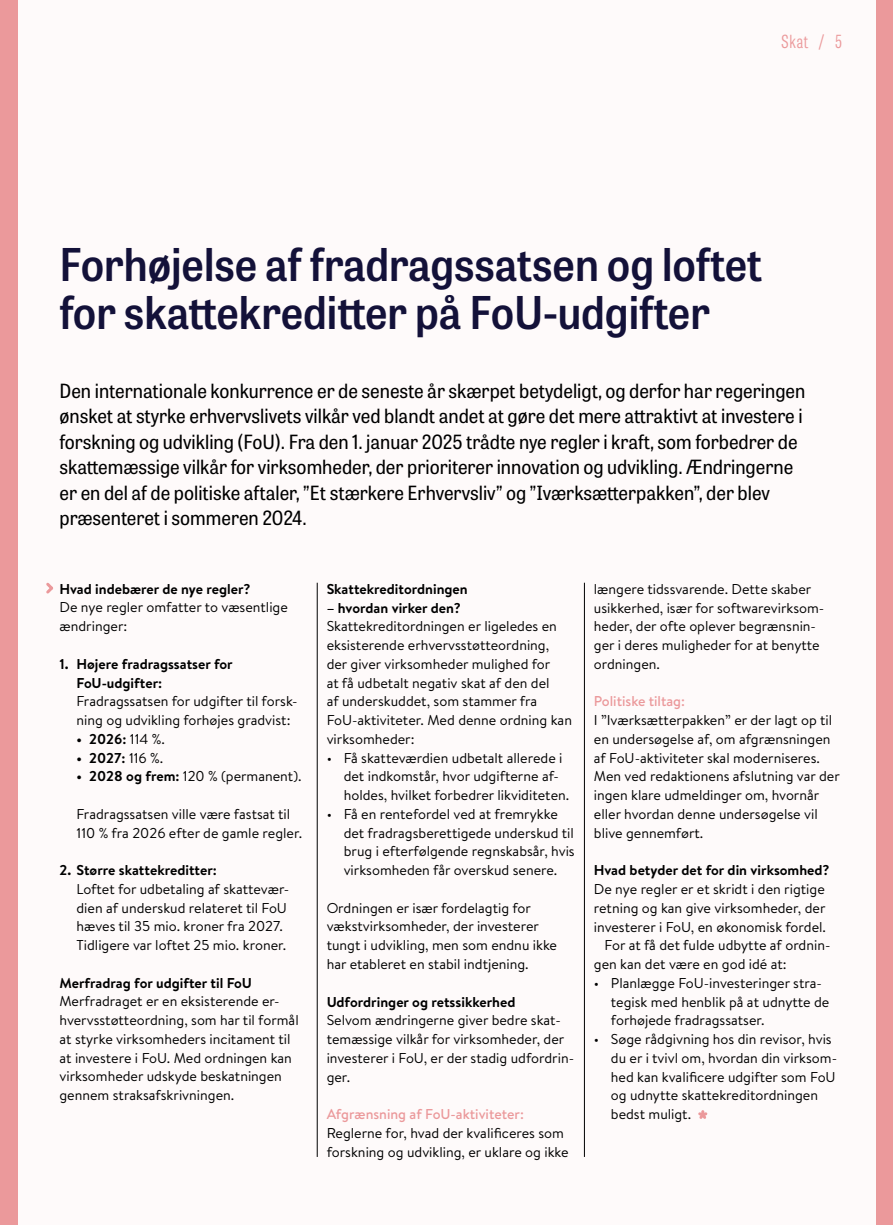
<style>
.page{position:relative;width:893px;height:1225px;background:#fefafa}
.page>*{position:absolute;margin:0;border:0;box-sizing:border-box;transform-origin:0 0}
.t1{font:45px/48px "Tablet Gothic Narrow Sb";color:#131139}
.t2{font:19.5px/25.5px "Tablet Gothic Narrow";color:#000}
.t3{font:300 18px "Tablet Gothic Compressed";color:#eb999b}
.t4{font:14.25px/18.8px "Brandon Text";color:#000}
.t5{font:700 14.25px/18.8px "Brandon Text";color:#000}
.t6{font:500 14.25px "Brandon Text";color:#eb999b}
.s1{font-weight:400}
.s2{font-weight:700}
</style>
<div class="page">
<div style="left:0;top:0;width:17px;height:1225px;background:#eb999b"></div>
<div style="left:876px;top:0;width:17px;height:1225px;background:#eb999b"></div>
<svg style="left:46px;top:582px;width:7px;height:12px"></svg>
<svg style="left:698px;top:1110px;width:9px;height:8px"></svg>
<hr style="left:317px;top:583px;width:1px;height:574px;background:#000">
<hr style="left:584px;top:583px;width:1px;height:574px;background:#000">
<p class="t3" style="left:781px;top:29px;width:62px">Skat / 5</p>
<h1 class="t1" style="left:60px;top:239px;width:704px">Forhøjelse af fradragssatsen og loftet for skattekreditter på FoU-udgifter</h1>
<p class="t2" style="left:60px;top:377px;width:747px">Den internationale konkurrence er de seneste år skærpet betydeligt, og derfor har regeringen ønsket at styrke erhvervslivets vilkår ved blandt andet at gøre det mere attraktivt at investere i forskning og udvikling (FoU). Fra den 1. januar 2025 trådte nye regler i kraft, som forbedrer de skattemæssige vilkår for virksomheder, der prioriterer innovation og udvikling. Ændringerne er en del af de politiske aftaler, ”Et stærkere Erhvervsliv” og ”Iværksætterpakken”, der blev præsenteret i sommeren 2024.</p>
<p class="t5" style="left:60px;top:579px;width:192px">Hvad indebærer de nye regler?</p>
<p class="t4" style="left:60px;top:597px;width:230px">De nye regler omfatter to væsentlige ændringer:</p>
<p class="t5" style="left:77px;top:654px;width:158px;text-indent:-17px">1. Højere fradragssatser for<br>FoU-udgifter:</p>
<p class="t4" style="left:77px;top:691px;width:223px">Fradragssatsen for udgifter til forsk&shy;ning og udvikling forhøjes gradvist:</p>
<p class="t5" style="left:77px;top:729px;width:90px">• 2026: <span class="s1">114 %.</span></p>
<p class="t5" style="left:77px;top:748px;width:88px">• 2027: <span class="s1">116 %.</span></p>
<p class="t4" style="left:77px;top:766px;width:227px"><span class="s2">• 2028 og frem:</span> 120 % (permanent).</p>
<p class="t4" style="left:77px;top:804px;width:227px">Fradragssatsen ville være fastsat til<br>110 % fra 2026 efter de gamle regler.</p>
<p class="t5" style="left:60px;top:860px;width:159px">2. Større skattekreditter:</p>
<p class="t4" style="left:77px;top:879px;width:214px">Loftet for udbetaling af skattevær&shy;dien af underskud relateret til FoU hæves til 35 mio. kroner fra 2027.<br>Tidligere var loftet 25 mio. kroner.</p>
<p class="t5" style="left:60px;top:973px;width:194px">Merfradrag for udgifter til FoU</p>
<p class="t4" style="left:60px;top:991px;width:241px">Merfradraget er en eksisterende er&shy;hvervsstøtteordning, som har til formål at styrke virksomheders incitament til at investere i FoU. Med ordningen kan virksomheder udskyde beskatningen gennem straksafskrivningen.</p>
<p class="t5" style="left:327px;top:579px;width:143px">Skattekreditordningen</p>
<p class="t5" style="left:327px;top:598px;width:136px">– hvordan virker den?</p>
<p class="t4" style="left:327px;top:616px;width:247px">Skattekreditordningen er ligeledes en eksisterende erhvervsstøtteordning, der giver virksomheder mulighed for<br>at få udbetalt negativ skat af den del<br>af underskuddet, som stammer fra FoU-aktiviteter. Med denne ordning kan virksomheder:</p>
<p class="t4" style="left:344px;top:748px;width:227px;text-indent:-17px">• Få skatteværdien udbetalt allerede i det indkomstår, hvor udgifterne af&shy;holdes, hvilket forbedrer likviditeten.</p>
<p class="t4" style="left:344px;top:804px;width:233px;text-indent:-17px">• Få en rentefordel ved at fremrykke det fradragsberettigede underskud til brug i efterfølgende regnskabsår, hvis virksomheden får overskud senere.</p>
<p class="t4" style="left:327px;top:898px;width:232px">Ordningen er især fordelagtig for vækstvirksomheder, der investerer tungt i udvikling, men som endnu ikke har etableret en stabil indtjening.</p>
<p class="t5" style="left:327px;top:992px;width:190px">Udfordringer og retssikkerhed</p>
<p class="t4" style="left:327px;top:1010px;width:249px">Selvom ændringerne giver bedre skat&shy;temæssige vilkår for virksomheder, der investerer i FoU, er der stadig udfordrin&shy;ger.</p>
<p class="t6" style="left:327px;top:1104px;width:199px">Afgrænsning af FoU-aktiviteter:</p>
<p class="t4" style="left:327px;top:1123px;width:243px">Reglerne for, hvad der kvalificeres som forskning og udvikling, er uklare og ikke</p>
<p class="t4" style="left:594px;top:579px;width:232px">længere tidssvarende. Dette skaber usikkerhed, især for softwarevirksom&shy;heder, der ofte oplever begrænsnin&shy;ger i deres muligheder for at benytte ordningen.</p>
<p class="t6" style="left:594px;top:691px;width:93px">Politiske tiltag:</p>
<p class="t4" style="left:594px;top:710px;width:247px">I ”Iværksætterpakken” er der lagt op til en undersøgelse af, om afgrænsningen af FoU-aktiviteter skal moderniseres.<br>Men ved redaktionens afslutning var der ingen klare udmeldinger om, hvornår eller hvordan denne undersøgelse vil blive gennemført.</p>
<p class="t5" style="left:594px;top:860px;width:237px">Hvad betyder det for din virksomhed?</p>
<p class="t4" style="left:594px;top:879px;width:232px">De nye regler er et skridt i den rigtige</p>
<p class="t4" style="left:594px;top:898px;width:233px">retning og kan give virksomheder, der</p>
<p class="t4" style="left:594px;top:916px;width:234px">investerer i FoU, en økonomisk fordel.</p>
<p class="t4" style="left:604px;top:935px;width:228px">For at få det fulde udbytte af ordnin-</p>
<p class="t4" style="left:594px;top:954px;width:194px">gen kan det være en god idé at:</p>
<p class="t4" style="left:611px;top:973px;width:220px;text-indent:-17px">• Planlægge FoU-investeringer stra&shy;tegisk med henblik på at udnytte de forhøjede fradragssatser.</p>
<p class="t4" style="left:611px;top:1029px;width:228px;text-indent:-17px">• Søge rådgivning hos din revisor, hvis du er i tvivl om, hvordan din virksom&shy;hed kan kvalificere udgifter som FoU og udnytte skattekreditordningen bedst muligt.</p>
</div>
